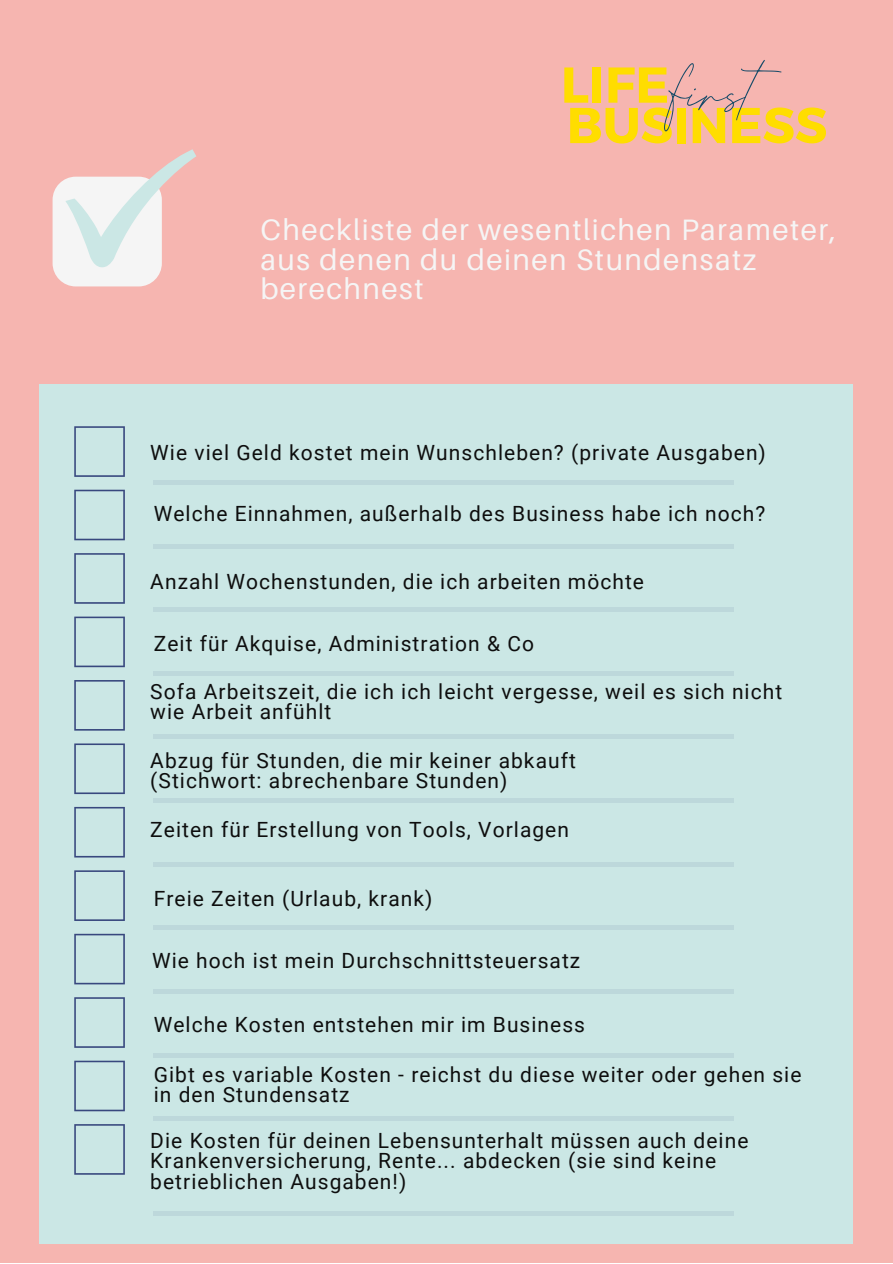
<style>
.page{position:relative;width:893px;height:1264px;background:#fff}
.page>*{position:absolute;margin:0;border:0;box-sizing:border-box;transform-origin:0 0}
.t1{font:78.75px "Champagne Dreams";color:#154a68}
.t2{font:700 50.25px/40.3px "Montserrat";color:#fd0}
.t3{font:29.55px/29.2px "Aileron";letter-spacing:.05em;color:#f5f5f5}
.t4{font:21px/20.2px "Roboto";letter-spacing:.05em;color:#0e0e0e}
</style>
<div class="page">
<div style="left:0;top:0;width:892px;height:1262px;background:#f6b5b0"></div>
<div style="left:40px;top:384px;width:812px;height:859px;background:#cbe7e5"></div>
<svg style="left:53px;top:149px;width:143px;height:137px"></svg>
<div style="left:154px;top:480px;width:580px;height:5px;background:#bdd8db"></div>
<hr style="left:154px;top:544px;width:580px;height:4px;background:#bdd8db">
<div style="left:154px;top:607px;width:580px;height:5px;background:#bdd8db"></div>
<hr style="left:154px;top:671px;width:580px;height:4px;background:#bdd8db">
<div style="left:154px;top:734px;width:580px;height:5px;background:#bdd8db"></div>
<hr style="left:154px;top:798px;width:580px;height:4px;background:#bdd8db">
<hr style="left:154px;top:862px;width:580px;height:4px;background:#bdd8db">
<div style="left:154px;top:925px;width:580px;height:5px;background:#bdd8db"></div>
<hr style="left:154px;top:989px;width:580px;height:4px;background:#bdd8db">
<div style="left:154px;top:1052px;width:580px;height:5px;background:#bdd8db"></div>
<hr style="left:154px;top:1116px;width:580px;height:4px;background:#bdd8db">
<hr style="left:154px;top:1211px;width:580px;height:4px;background:#bdd8db">
<svg style="left:74px;top:426px;width:51px;height:51px"></svg>
<svg style="left:74px;top:489px;width:51px;height:51px"></svg>
<svg style="left:74px;top:553px;width:51px;height:50px"></svg>
<svg style="left:74px;top:616px;width:51px;height:51px"></svg>
<svg style="left:74px;top:680px;width:51px;height:50px"></svg>
<svg style="left:74px;top:743px;width:51px;height:51px"></svg>
<svg style="left:74px;top:807px;width:51px;height:50px"></svg>
<svg style="left:74px;top:870px;width:51px;height:51px"></svg>
<svg style="left:74px;top:933px;width:51px;height:51px"></svg>
<svg style="left:74px;top:997px;width:51px;height:50px"></svg>
<svg style="left:74px;top:1060px;width:51px;height:51px"></svg>
<svg style="left:74px;top:1124px;width:51px;height:50px"></svg>
<h1 class="t1" style="left:673px;top:40px;width:85px">first</h1>
<h2 class="t2" style="left:560px;top:65px;width:268px">LIFE<br>BUSINESS</h2>
<h3 class="t3" style="left:260px;top:216px;width:577px">Checkliste der wesentlichen Parameter, aus denen du deinen Stundensatz berechnest</h3>
<p class="t4" style="left:150px;top:441px;width:617px">Wie viel Geld kostet mein Wunschleben? (private Ausgaben)</p>
<p class="t4" style="left:154px;top:502px;width:613px">Welche Einnahmen, außerhalb des Business habe ich noch?</p>
<p class="t4" style="left:150px;top:570px;width:495px">Anzahl Wochenstunden, die ich arbeiten möchte</p>
<p class="t4" style="left:154px;top:632px;width:382px">Zeit für Akquise, Administration &amp; Co</p>
<p class="t4" style="left:150px;top:680px;width:633px">Sofa Arbeitszeit, die ich ich leicht vergesse, weil es sich nicht wie Arbeit anfühlt</p>
<p class="t4" style="left:150px;top:749px;width:427px">Abzug für Stunden, die mir keiner abkauft (Stichwort: abrechenbare Stunden)</p>
<p class="t4" style="left:150px;top:818px;width:420px">Zeiten für Erstellung von Tools, Vorlagen</p>
<p class="t4" style="left:154px;top:887px;width:280px">Freie Zeiten (Urlaub, krank)</p>
<p class="t4" style="left:152px;top:949px;width:430px">Wie hoch ist mein Durchschnittsteuersatz</p>
<p class="t4" style="left:154px;top:1013px;width:433px">Welche Kosten entstehen mir im Business</p>
<p class="t4" style="left:154px;top:1063px;width:649px">Gibt es variable Kosten - reichst du diese weiter oder gehen sie in den Stundensatz</p>
<p class="t4" style="left:150px;top:1129px;width:599px">Die Kosten für deinen Lebensunterhalt müssen auch deine<br>Krankenversicherung, Rente... abdecken (sie sind keine betrieblichen Ausgaben!)</p>
</div>
